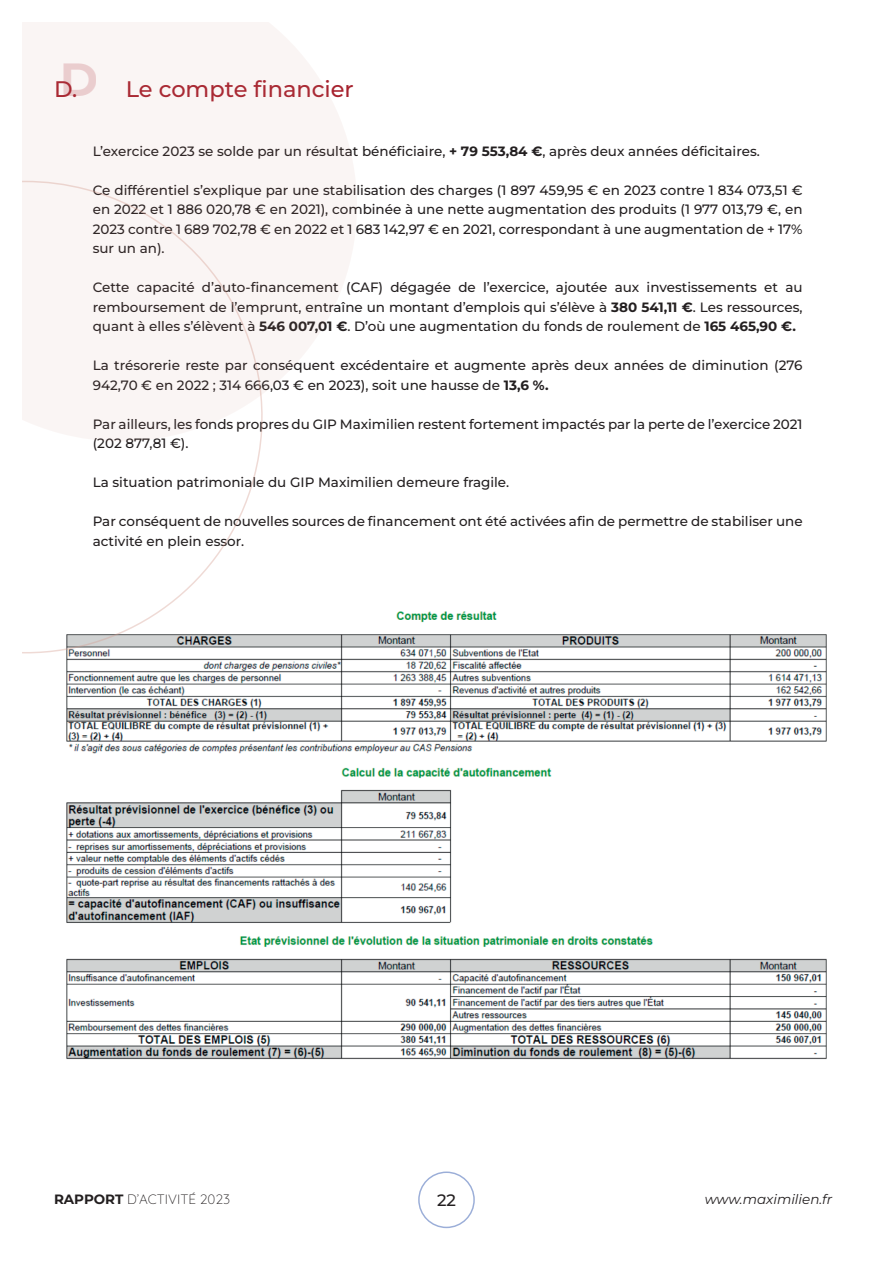
<style>
.page{position:relative;width:893px;height:1263px;background:#fff}
.page>*{position:absolute;margin:0;border:0;box-sizing:border-box;transform-origin:0 0}
.t1{font:700 46.5px "Montserrat";color:#a7232f}
.t2{font:500 22.5px "Montserrat";color:#a7232f}
.t3{font:500 16.5px "Montserrat";color:#231f20}
.t4{font:500 13.5px/19.5px "Montserrat";color:#231f20}
.t5{font:300 13.5px "Quicksand";color:#231f20}
.t6{font:italic 13.5px "Montserrat";color:#231f20}
.s1{font-weight:700}
.s2{font-family:"Montserrat";font-weight:700}
</style>
<div class="page">
<svg style="left:418px;top:1171px;width:57px;height:57px"></svg>
<img style="left:66px;top:611px;width:761px;height:449px">
<svg style="left:23px;top:23px;width:334px;height:369px;fill:#faf5f4"></svg>
<svg style="left:23px;top:180px;width:241px;height:474px"></svg>
<h1 class="t1" style="left:59px;top:46px;width:40px">D</h1>
<h2 class="t2" style="left:54px;top:73px;width:301px">D. Le compte financier</h2>
<p class="t4" style="left:93px;top:140px;width:669px">L’exercice 2023 se solde par un résultat bénéficiaire, <span class="s1">+ 79 553,84 €</span>, après deux années déficitaires.</p>
<p class="t4" style="left:93px;top:179px;width:711px;text-align:justify">Ce différentiel s’explique par une stabilisation des charges (1 897 459,95 € en 2023 contre 1 834 073,51 € en 2022 et 1 886 020,78 € en 2021), combinée à une nette augmentation des produits (1 977 013,79 €, en 2023 contre 1 689 702,78 € en 2022 et 1 683 142,97 € en 2021, correspondant à une augmentation de + 17% sur un an).</p>
<p class="t4" style="left:93px;top:277px;width:711px;text-align:justify">Cette capacité d’auto-financement (CAF) dégagée de l’exercice, ajoutée aux investissements et au remboursement de l’emprunt, entraîne un montant d’emplois qui s’élève à <span class="s1">380 541,11 €</span>. Les ressources, quant à elles s’élèvent à <span class="s1">546 007,01 €</span>. D’où une augmentation du fonds de roulement de <span class="s1">165 465,90 €.</span></p>
<p class="t4" style="left:93px;top:355px;width:711px">La trésorerie reste par conséquent excédentaire et augmente après deux années de diminution (276<br>942,70 € en 2022 ; 314 666,03 € en 2023), soit une hausse de <span class="s1">13,6 %.</span></p>
<p class="t4" style="left:93px;top:413px;width:711px">Par ailleurs, les fonds propres du GIP Maximilien restent fortement impactés par la perte de l’exercice 2021 (202 877,81 €).</p>
<p class="t4" style="left:93px;top:472px;width:418px">La situation patrimoniale du GIP Maximilien demeure fragile.</p>
<p class="t4" style="left:93px;top:511px;width:711px">Par conséquent de nouvelles sources de financement ont été activées afin de permettre de stabiliser une activité en plein essor.</p>
<p class="t5" style="left:54px;top:1189px;width:178px"><span class="s2">RAPPORT</span> D’ACTIVITÉ 2023</p>
<p class="t3" style="left:437px;top:1188px;width:20px">22</p>
<p class="t6" style="left:705px;top:1190px;width:129px">www.maximilien.fr</p>
</div>
